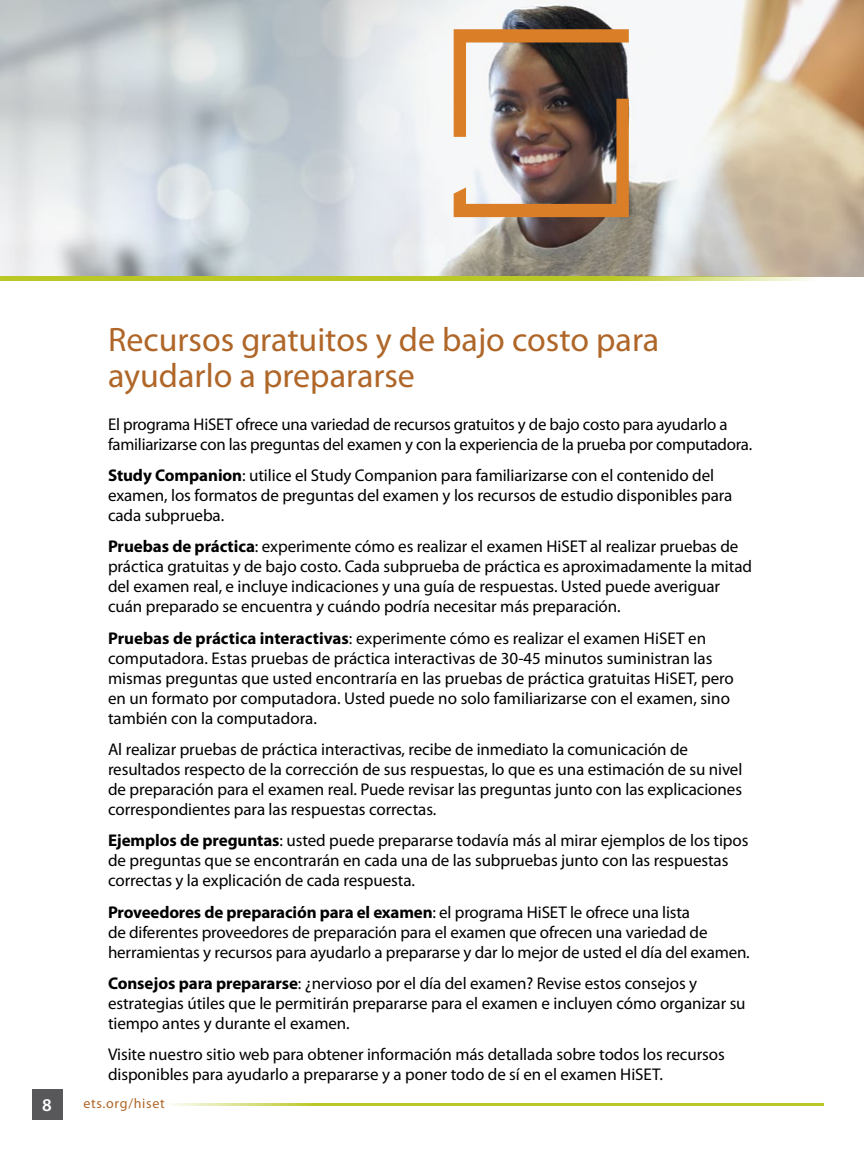
<style>
.page{position:relative;width:864px;height:1152px;background:#fff}
.page>*{position:absolute;margin:0;border:0;box-sizing:border-box;transform-origin:0 0}
.H3{font:34px/36px "Myriad Pro";color:#af6628}
.t1{font:600 18px "Myriad Pro";color:#fff}
.p__body_copy{font:17px/20px "Myriad Pro";letter-spacing:-.005em;color:#000}
.t2{font:14px "Myriad Pro";letter-spacing:.05em;color:#af6628}
.s1{font-weight:700}
</style>
<div class="page">
<div style="left:32px;top:1090px;width:30px;height:30px;background:#58585a"></div>
<hr style="left:169px;top:1103px;width:655px;height:3px;background:#bac825">
<img style="left:0;top:0;width:864px;height:276px">
<img style="left:454px;top:29px;width:175px;height:188px">
<svg style="left:0;top:276px;width:828px;height:5px;fill:#bac825"></svg>
<h3 class="H3" style="left:108px;top:322px;width:553px">Recursos gratuitos y de bajo costo para ayudarlo a prepararse</h3>
<p class="p__body_copy" style="left:108px;top:414px;width:646px">El programa HiSET ofrece una variedad de recursos gratuitos y de bajo costo para ayudarlo a familiarizarse con las preguntas del examen y con la experiencia de la prueba por computadora.</p>
<p class="p__body_copy" style="left:108px;top:466px;width:626px"><span class="s1">Study Companion</span>: utilice el Study Companion para familiarizarse con el contenido del examen, los formatos de preguntas del examen y los recursos de estudio disponibles para cada subprueba.</p>
<p class="p__body_copy" style="left:108px;top:537px;width:646px"><span class="s1">Pruebas de práctica</span>: experimente cómo es realizar el examen HiSET al realizar pruebas de práctica gratuitas y de bajo costo. Cada subprueba de práctica es aproximadamente la mitad del examen real, e incluye indicaciones y una guía de respuestas. Usted puede averiguar cuán preparado se encuentra y cuándo podría necesitar más preparación.</p>
<p class="p__body_copy" style="left:108px;top:628px;width:627px"><span class="s1">Pruebas de práctica interactivas</span>: experimente cómo es realizar el examen HiSET en computadora. Estas pruebas de práctica interactivas de 30-45 minutos suministran las mismas preguntas que usted encontraría en las pruebas de práctica gratuitas HiSET, pero en un formato por computadora. Usted puede no solo familiarizarse con el examen, sino también con la computadora.</p>
<p class="p__body_copy" style="left:108px;top:740px;width:636px">Al realizar pruebas de práctica interactivas, recibe de inmediato la comunicación de resultados respecto de la corrección de sus respuestas, lo que es una estimación de su nivel de preparación para el examen real. Puede revisar las preguntas junto con las explicaciones correspondientes para las respuestas correctas.</p>
<p class="p__body_copy" style="left:108px;top:831px;width:642px"><span class="s1">Ejemplos de preguntas</span>: usted puede prepararse todavía más al mirar ejemplos de los tipos de preguntas que se encontrarán en cada una de las subpruebas junto con las respuestas correctas y la explicación de cada respuesta.</p>
<p class="p__body_copy" style="left:108px;top:902px;width:643px"><span class="s1">Proveedores de preparación para el examen</span>: el programa HiSET le ofrece una lista<br>de diferentes proveedores de preparación para el examen que ofrecen una variedad de herramientas y recursos para ayudarlo a prepararse y dar lo mejor de usted el día del examen.</p>
<p class="p__body_copy" style="left:108px;top:974px;width:639px"><span class="s1">Consejos para prepararse</span>: ¿nervioso por el día del examen? Revise estos consejos y estrategias útiles que le permitirán prepararse para el examen e incluyen cómo organizar su tiempo antes y durante el examen.</p>
<p class="p__body_copy" style="left:108px;top:1045px;width:618px">Visite nuestro sitio web para obtener información más detallada sobre todos los recursos disponibles para ayudarlo a prepararse y a poner todo de sí en el examen HiSET.</p>
<p class="t1" style="left:42px;top:1095px;width:11px">8</p>
<p class="t2" style="left:84px;top:1096px;width:83px">ets.org/hiset</p>
</div>
